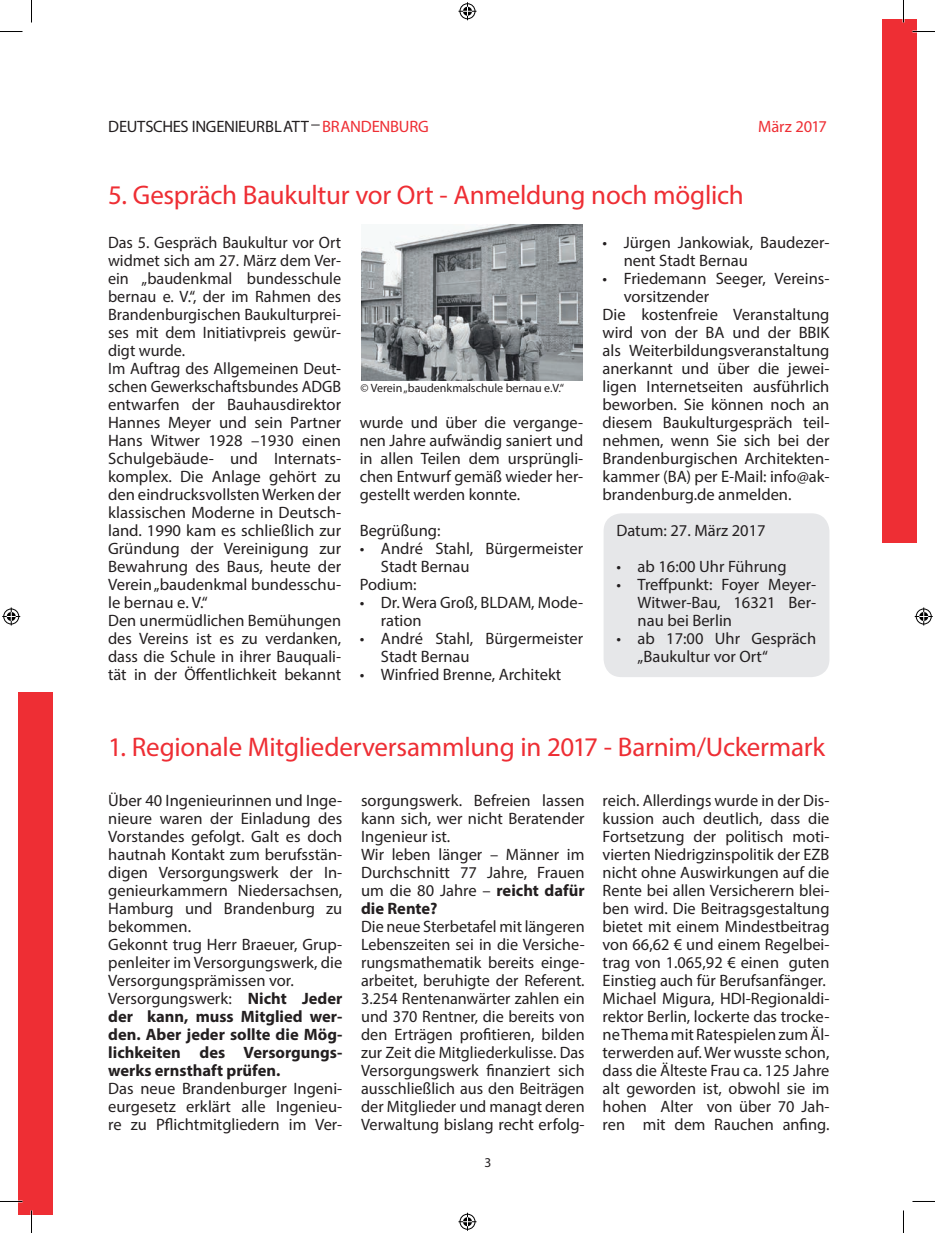
<style>
.page{position:relative;width:935px;height:1233px;background:#fff}
.page>*{position:absolute;margin:0;border:0;box-sizing:border-box;transform-origin:0 0}
.t1{font:27px "Myriad Pro";letter-spacing:-.01em;color:#ee2e34}
.t2{font:16.5px/18px "Myriad Pro";color:#231f20}
.t3{font:16.5px "Myriad Pro";letter-spacing:-.01em;color:#ee2e34}
.t4{font:13.5px "Myriad Pro";color:#231f20}
.t5{font:12px "Myriad Pro";color:#231f20}
.s1{color:#ee2e34}
.s2{font-weight:700}
</style>
<div class="page">
<div style="left:882px;top:20px;width:34px;height:523px;background:#ee2e34"></div>
<div style="left:19px;top:692px;width:34px;height:522px;background:#ee2e34"></div>
<div style="left:603px;top:513px;width:226px;height:164px;background:#e6e7e9;border-radius:18px"></div>
<img style="left:361px;top:225px;width:221px;height:155px">
<hr style="left:0;top:1200px;width:22px;height:2px;background:#fff">
<hr style="left:902px;top:0;width:2px;height:23px;background:#fff">
<svg style="left:0;top:31px;width:22px;height:1px"></svg>
<svg style="left:912px;top:31px;width:23px;height:1px"></svg>
<svg style="left:0;top:1201px;width:22px;height:1px"></svg>
<svg style="left:912px;top:1201px;width:23px;height:1px"></svg>
<svg style="left:31px;top:0;width:1px;height:23px"></svg>
<svg style="left:31px;top:1210px;width:1px;height:22px"></svg>
<svg style="left:903px;top:0;width:1px;height:23px"></svg>
<svg style="left:903px;top:1210px;width:1px;height:22px"></svg>
<svg style="left:458px;top:2px;width:18px;height:18px"></svg>
<svg style="left:458px;top:1212px;width:18px;height:18px"></svg>
<svg style="left:2px;top:607px;width:18px;height:18px"></svg>
<svg style="left:914px;top:607px;width:18px;height:18px"></svg>
<p class="t2" style="left:108px;top:117px;width:322px">DEUTSCHES INGENIEURBLATT <span class="s1">BRANDENBURG</span></p>
<p class="t3" style="left:758px;top:116px;width:70px">März 2017</p>
<h1 class="t1" style="left:108px;top:178px;width:637px">5. Gespräch Baukultur vor Ort - Anmeldung noch möglich</h1>
<p class="t2" style="left:108px;top:233px;width:235px">Das 5. Gespräch Baukultur vor Ort widmet sich am 27. März dem Ver&shy;ein „baudenkmal bundesschule bernau e. V.“, der im Rahmen des<br>Brandenburgischen Baukulturprei&shy;ses mit dem Initiativpreis gewür&shy;digt wurde.<br>Im Auftrag des Allgemeinen Deut&shy;schen Gewerkschaftsbundes ADGB entwarfen der Bauhausdirektor<br>Hannes Meyer und sein Partner<br>Hans Witwer 1928 –1930 einen<br>Schulgebäude- und Internats&shy;komplex. Die Anlage gehört zu den eindrucksvollsten Werken der klassischen Moderne in Deutsch&shy;land. 1990 kam es schließlich zur<br>Gründung der Vereinigung zur<br>Bewahrung des Baus, heute der<br>Verein „baudenkmal bundesschu&shy;le bernau e. V.“<br>Den unermüdlichen Bemühungen des Vereins ist es zu verdanken, dass die Schule in ihrer Bauquali&shy;tät in der Öffentlichkeit bekannt</p>
<p class="t5" style="left:360px;top:380px;width:205px">© Verein „baudenkmalschule bernau e.V.“</p>
<p class="t2" style="left:360px;top:413px;width:225px;text-align:justify">wurde und über die vergange&shy;nen Jahre aufwändig saniert und in allen Teilen dem ursprüngli&shy;chen Entwurf gemäß wieder her&shy;gestellt werden konnte.</p>
<p class="t2" style="left:360px;top:521px;width:82px">Begrüßung:</p>
<p class="t2" style="left:360px;top:539px;width:225px">• André Stahl, Bürgermeister</p>
<p class="t2" style="left:381px;top:557px;width:90px">Stadt Bernau</p>
<p class="t2" style="left:360px;top:575px;width:58px">Podium:</p>
<p class="t2" style="left:381px;top:593px;width:204px;text-indent:-21px">• Dr. Wera Groß, BLDAM, Mode&shy;ration</p>
<p class="t2" style="left:381px;top:629px;width:204px;text-indent:-21px">• André Stahl, Bürgermeister<br>Stadt Bernau</p>
<p class="t2" style="left:360px;top:665px;width:203px">• Winfried Brenne, Architekt</p>
<p class="t2" style="left:624px;top:233px;width:207px;text-indent:-21px">• Jürgen Jankowiak, Baudezer&shy;nent Stadt Bernau</p>
<p class="t2" style="left:602px;top:269px;width:228px">• Friedemann Seeger, Vereins-</p>
<p class="t2" style="left:624px;top:287px;width:87px">vorsitzender</p>
<p class="t2" style="left:602px;top:305px;width:228px">Die kostenfreie Veranstaltung</p>
<p class="t2" style="left:602px;top:323px;width:228px">wird von der BA und der BBIK</p>
<p class="t2" style="left:602px;top:341px;width:228px">als Weiterbildungsveranstaltung</p>
<p class="t2" style="left:602px;top:359px;width:228px">anerkannt und über die jewei-</p>
<p class="t2" style="left:602px;top:377px;width:228px">ligen Internetseiten ausführlich</p>
<p class="t2" style="left:602px;top:395px;width:228px">beworben. Sie können noch an</p>
<p class="t2" style="left:602px;top:413px;width:228px">diesem Baukulturgespräch teil-</p>
<p class="t2" style="left:602px;top:431px;width:228px">nehmen, wenn Sie sich bei der</p>
<p class="t2" style="left:602px;top:449px;width:228px">Brandenburgischen Architekten-</p>
<p class="t2" style="left:602px;top:467px;width:228px">kammer (BA) per E-Mail: info@ak-</p>
<p class="t2" style="left:602px;top:485px;width:190px">brandenburg.de anmelden.</p>
<p class="t2" style="left:616px;top:521px;width:151px">Datum: 27. März 2017</p>
<p class="t2" style="left:616px;top:557px;width:172px">• ab 16:00 Uhr Führung</p>
<p class="t2" style="left:637px;top:575px;width:180px;text-align:justify;text-indent:-21px">• Treffpunkt: Foyer Meyer-Witwer-Bau, 16321 Ber&shy;nau bei Berlin</p>
<p class="t2" style="left:637px;top:629px;width:180px;text-indent:-21px">• ab 17:00 Uhr Gespräch „Baukultur vor Ort“</p>
<h1 class="t1" style="left:108px;top:730px;width:718px">1. Regionale Mitgliederversammlung in 2017 - Barnim/Uckermark</h1>
<p class="t2" style="left:108px;top:791px;width:235px">Über 40 Ingenieurinnen und Inge&shy;nieure waren der Einladung des<br>Vorstandes gefolgt. Galt es doch hautnah Kontakt zum berufsstän&shy;digen Versorgungswerk der In&shy;genieurkammern Niedersachsen,<br>Hamburg und Brandenburg zu bekommen.<br>Gekonnt trug Herr Braeuer, Grup&shy;penleiter im Versorgungswerk, die<br>Versorgungsprämissen vor.<br>Versorgungswerk: <span class="s2">Nicht Jeder der kann, muss Mitglied wer&shy;den. Aber jeder sollte die Mög&shy;lichkeiten des Versorgungs&shy;werks ernsthaft prüfen.</span></p>
<p class="t2" style="left:108px;top:1079px;width:235px;text-align:justify">Das neue Brandenburger Ingeni&shy;eurgesetz erklärt alle Ingenieu&shy;re zu Pflichtmitgliedern im Ver-</p>
<p class="t2" style="left:361px;top:791px;width:225px">sorgungswerk. Befreien lassen kann sich, wer nicht Beratender<br>Ingenieur ist.<br>Wir leben länger – Männer im<br>Durchschnitt 77 Jahre, Frauen um die 80 Jahre – <span class="s2">reicht dafür die Rente?</span></p>
<p class="t2" style="left:361px;top:917px;width:225px;text-align:justify">Die neue Sterbetafel mit längeren Lebenszeiten sei in die Versiche&shy;rungsmathematik bereits einge&shy;arbeitet, beruhigte der Referent.<br>3.254 Rentenanwärter zahlen ein und 370 Rentner, die bereits von den Erträgen profitieren, bilden zur Zeit die Mitgliederkulisse. Das Versorgungswerk finanziert sich ausschließlich aus den Beiträgen der Mitglieder und managt deren Verwaltung bislang recht erfolg-</p>
<p class="t2" style="left:602px;top:791px;width:228px">reich. Allerdings wurde in der Dis&shy;kussion auch deutlich, dass die<br>Fortsetzung der politisch moti&shy;vierten Niedrigzinspolitik der EZB nicht ohne Auswirkungen auf die<br>Rente bei allen Versicherern blei&shy;ben wird. Die Beitragsgestaltung bietet mit einem Mindestbeitrag von 66,62 € und einem Regelbei&shy;trag von 1.065,92 € einen guten<br>Einstieg auch für Berufsanfänger.<br>Michael Migura, HDI-Regionaldi&shy;rektor Berlin, lockerte das trocke&shy;ne Thema mit Ratespielen zum Äl&shy;terwerden auf. Wer wusste schon, dass die Älteste Frau ca. 125 Jahre alt geworden ist, obwohl sie im hohen Alter von über 70 Jah&shy;ren mit dem Rauchen anfing.</p>
<p class="t4" style="left:484px;top:1153px;width:8px">3</p>
</div>
